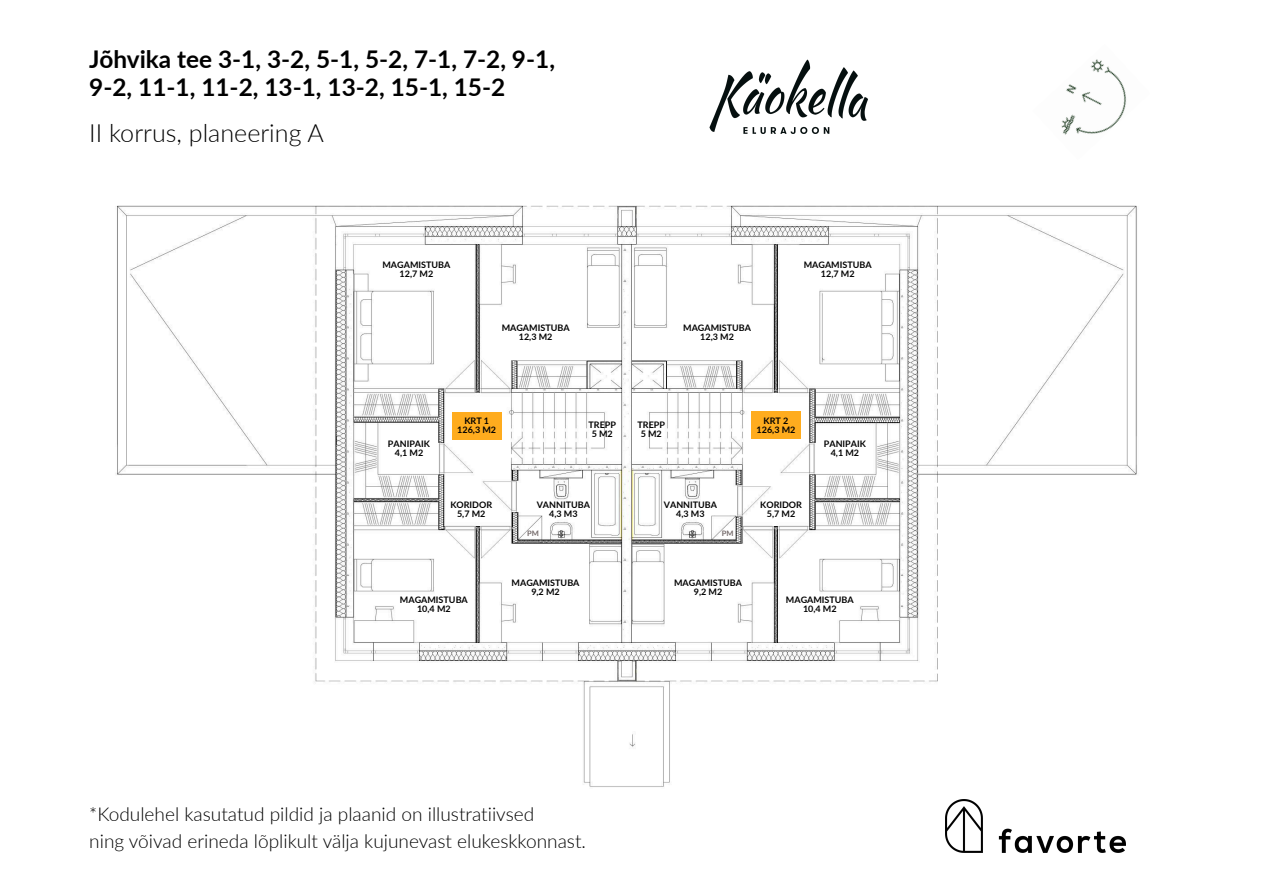
<style>
.page{position:relative;width:1263px;height:893px;background:#fff}
.page>*{position:absolute;margin:0;border:0;box-sizing:border-box;transform-origin:0 0}
.t1{font:300 25.12px "Lato";color:#000}
.t2{font:700 24.38px/28.1px "Lato";color:#000}
.t3{font:300 19.05px/26.4px "Lato";color:#000}
.t4{font:700 9px/9px "Lato";color:#000;text-align:center}
.t5{font:700 7.5px "Lato";color:#726868}
</style>
<div class="page">
<img style="left:115px;top:205px;width:1022px;height:648px">
<img style="left:683px;top:59px;width:221px;height:198px">
<img style="left:945px;top:799px;width:180px;height:53px">
<div style="left:452px;top:412px;width:50px;height:28px;background:#ffac1e"></div>
<div style="left:751px;top:411px;width:50px;height:28px;background:#ffac1e"></div>
<img style="left:1061px;top:59px;width:66px;height:76px">
<svg style="left:525px;top:527px;width:11px;height:11px"></svg>
<div style="left:531px;top:529px;width:7px;height:7px;background:#fff"></div>
<svg style="left:720px;top:527px;width:10px;height:11px"></svg>
<div style="left:725px;top:529px;width:10px;height:8px;background:#fff"></div>
<p class="t2" style="left:89px;top:44px;width:467px">Jõhvika tee 3-1, 3-2, 5-1, 5-2, 7-1, 7-2, 9-1,<br>9-2, 11-1, 11-2, 13-1, 13-2, 15-1, 15-2</p>
<p class="t1" style="left:89px;top:117px;width:236px">II korrus, planeering A</p>
<p class="t4" style="left:382px;top:260px;width:69px">MAGAMISTUBA<br>12,7 M2</p>
<h4 class="t4" style="left:502px;top:323px;width:69px">MAGAMISTUBA<br>12,3 M2</h4>
<h4 class="t4" style="left:683px;top:323px;width:69px">MAGAMISTUBA<br>12,3 M2</h4>
<h4 class="t4" style="left:804px;top:260px;width:69px">MAGAMISTUBA<br>12,7 M2</h4>
<h4 class="t4" style="left:388px;top:439px;width:44px">PANIPAIK<br>4,1 M2</h4>
<h4 class="t4" style="left:457px;top:416px;width:40px">KRT 1<br>126,3 M2</h4>
<h4 class="t4" style="left:756px;top:416px;width:40px">KRT 2<br>126,3 M2</h4>
<h4 class="t4" style="left:588px;top:419px;width:29px">TREPP<br>5 M2</h4>
<h4 class="t4" style="left:637px;top:419px;width:29px">TREPP<br>5 M2</h4>
<h4 class="t4" style="left:824px;top:439px;width:44px">PANIPAIK<br>4,1 M2</h4>
<p class="t4" style="left:450px;top:500px;width:43px">KORIDOR<br>5,7 M2</p>
<h4 class="t4" style="left:400px;top:595px;width:69px">MAGAMISTUBA<br>10,4 M2</h4>
<h4 class="t4" style="left:537px;top:500px;width:55px">VANNITUBA<br>4,3 M3</h4>
<h4 class="t4" style="left:664px;top:500px;width:55px">VANNITUBA<br>4,3 M3</h4>
<p class="t5" style="left:527px;top:529px;width:13px">PM</p>
<h4 class="t5" style="left:722px;top:529px;width:13px">PM</h4>
<h4 class="t4" style="left:512px;top:578px;width:69px">MAGAMISTUBA<br>9,2 M2</h4>
<h4 class="t4" style="left:674px;top:578px;width:69px">MAGAMISTUBA<br>9,2 M2</h4>
<p class="t4" style="left:760px;top:500px;width:43px">KORIDOR<br>5,7 M2</p>
<h4 class="t4" style="left:786px;top:595px;width:69px">MAGAMISTUBA<br>10,4 M2</h4>
<h1 class="t3" style="left:89px;top:801px;width:498px">*Kodulehel kasutatud pildid ja plaanid on illustratiivsed<br>ning võivad erineda lõplikult välja kujunevast elukeskkonnast.</h1>
</div>
